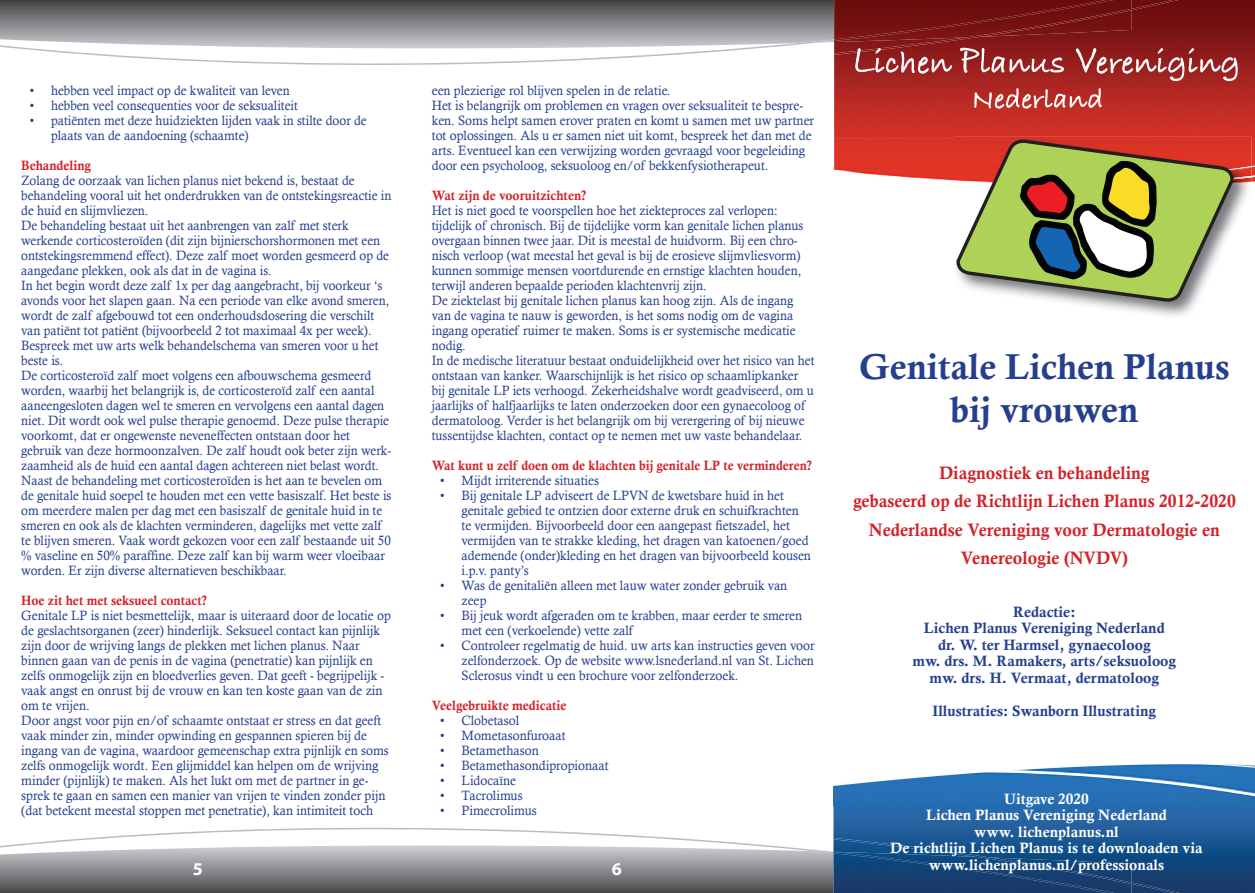
<style>
.page{position:relative;width:1255px;height:893px;background:#fff}
.page>*{position:absolute;margin:0;border:0;box-sizing:border-box;transform-origin:0 0}
.t1{font:36px/43.2px "Calis MT Bol";color:#253f8e;text-align:center}
.t2{font:18px/28.5px "Calis MT Bol";color:#d1232a;text-align:center;scale:.96 1}
.t3{font:700 18px "Myriad Pro";color:#fff}
.t4{font:15px/16.5px "Calis MT Bol";color:#253f8e;text-align:center}
.t5{font:15px/16.5px "Calis MT Bol";color:#fff;text-align:center}
.t6{font:13.5px/15px "Calisto";color:#253f8e;scale:.94 1}
.t7{font:13.5px/15px "Calisto";color:#253f8e;scale:.95 1}
.t8{font:13.5px "Calis MT Bol";color:#d1232a;scale:.95 1}
.t9{font:13.5px "Calis MT Bol";color:#d1232a;scale:.94 1}
</style>
<div class="page">
<svg style="left:0;top:827px;width:833px;height:66px"></svg>
<svg style="left:0;top:0;width:834px;height:65px"></svg>
<svg style="left:833px;top:764px;width:421px;height:129px;background:#2d659d"></svg>
<svg style="left:834px;top:0;width:420px;height:182px;background:#a42621"></svg>
<img style="left:1084px;top:137px;width:167px;height:179px">
<img style="left:1235px;top:166px;width:16px;height:19px">
<svg style="left:954px;top:137px;width:281px;height:167px"></svg>
<svg style="left:855px;top:48px;width:97px;height:26px;background:#ab4e4e"></svg>
<svg style="left:959px;top:48px;width:105px;height:25px"></svg>
<svg style="left:1075px;top:48px;width:162px;height:33px;background:#aa4948"></svg>
<svg style="left:974px;top:88px;width:127px;height:21px"></svg>
<p class="t6" style="left:30px;top:82px;width:278px">• hebben veel impact op de kwaliteit van leven</p>
<p class="t6" style="left:30px;top:97px;width:287px">• hebben veel consequenties voor de seksualiteit</p>
<p class="t6" style="left:51px;top:112px;width:337px;text-indent:-21px">• patiënten met deze huidziekten lijden vaak in stilte door de plaats van de aandoening (schaamte)</p>
<p class="t8" style="left:21px;top:157px;width:75px">Behandeling</p>
<p class="t6" style="left:21px;top:172px;width:395px">Zolang de oorzaak van lichen planus niet bekend is, bestaat de behandeling vooral uit het onderdrukken van de ontstekingsreactie in de huid en slijmvliezen.<br>De behandeling bestaat uit het aanbrengen van zalf met sterk werkende corticosteroïden (dit zijn bijnierschorshormonen met een ontstekingsremmend effect). Deze zalf moet worden gesmeerd op de aangedane plekken, ook als dat in de vagina is.<br>In het begin wordt deze zalf 1x per dag aangebracht, bij voorkeur ‘s avonds voor het slapen gaan. Na een periode van elke avond smeren, wordt de zalf afgebouwd tot een onderhoudsdosering die verschilt van patiënt tot patiënt (bijvoorbeeld 2 tot maximaal 4x per week).<br>Bespreek met uw arts welk behandelschema van smeren voor u het beste is.<br>De corticosteroïd zalf moet volgens een afbouwschema gesmeerd worden, waarbij het belangrijk is, de corticosteroïd zalf een aantal aaneengesloten dagen wel te smeren en vervolgens een aantal dagen niet. Dit wordt ook wel pulse therapie genoemd. Deze pulse therapie voorkomt, dat er ongewenste neveneffecten ontstaan door het gebruik van deze hormoonzalven. De zalf houdt ook beter zijn werk&shy;zaamheid als de huid een aantal dagen achtereen niet belast wordt.<br>Naast de behandeling met corticosteroïden is het aan te bevelen om de genitale huid soepel te houden met een vette basiszalf. Het beste is om meerdere malen per dag met een basiszalf de genitale huid in te smeren en ook als de klachten verminderen, dagelijks met vette zalf te blijven smeren. Vaak wordt gekozen voor een zalf bestaande uit 50 % vaseline en 50% paraffine. Deze zalf kan bij warm weer vloeibaar worden. Er zijn diverse alternatieven beschikbaar.</p>
<p class="t8" style="left:21px;top:592px;width:197px">Hoe zit het met seksueel contact?</p>
<p class="t7" style="left:21px;top:607px;width:390px">Genitale LP is niet besmettelijk, maar is uiteraard door de locatie op de geslachtsorganen (zeer) hinderlijk. Seksueel contact kan pijnlijk zijn door de wrijving langs de plekken met lichen planus. Naar binnen gaan van de penis in de vagina (penetratie) kan pijnlijk en zelfs onmogelijk zijn en bloedverlies geven. Dat geeft - begrijpelijk - vaak angst en onrust bij de vrouw en kan ten koste gaan van de zin om te vrijen.<br>Door angst voor pijn en/of schaamte ontstaat er stress en dat geeft vaak minder zin, minder opwinding en gespannen spieren bij de ingang van de vagina, waardoor gemeenschap extra pijnlijk en soms zelfs onmogelijk wordt. Een glijmiddel kan helpen om de wrijving minder (pijnlijk) te maken. Als het lukt om met de partner in ge&shy;sprek te gaan en samen een manier van vrijen te vinden zonder pijn (dat betekent meestal stoppen met penetratie), kan intimiteit toch</p>
<p class="t7" style="left:432px;top:82px;width:404px">een plezierige rol blijven spelen in de relatie.<br>Het is belangrijk om problemen en vragen over seksualiteit te bespre&shy;ken. Soms helpt samen erover praten en komt u samen met uw partner tot oplossingen. Als u er samen niet uit komt, bespreek het dan met de arts. Eventueel kan een verwijzing worden gevraagd voor begeleiding door een psycholoog, seksuoloog en/of bekkenfysiotherapeut.</p>
<p class="t8" style="left:432px;top:187px;width:164px">Wat zijn de vooruitzichten?</p>
<p class="t6" style="left:432px;top:202px;width:408px">Het is niet goed te voorspellen hoe het ziekteproces zal verlopen: tijdelijk of chronisch. Bij de tijdelijke vorm kan genitale lichen planus overgaan binnen twee jaar. Dit is meestal de huidvorm. Bij een chro&shy;nisch verloop (wat meestal het geval is bij de erosieve slijmvliesvorm) kunnen sommige mensen voortdurende en ernstige klachten houden, terwijl anderen bepaalde perioden klachtenvrij zijn.<br>De ziektelast bij genitale lichen planus kan hoog zijn. Als de ingang van de vagina te nauw is geworden, is het soms nodig om de vagina ingang operatief ruimer te maken. Soms is er systemische medicatie nodig.<br>In de medische literatuur bestaat onduidelijkheid over het risico van het ontstaan van kanker. Waarschijnlijk is het risico op schaamlipkanker bij genitale LP iets verhoogd. Zekerheidshalve wordt geadviseerd, om u jaarlijks of halfjaarlijks te laten onderzoeken door een gynaecoloog of dermatoloog. Verder is het belangrijk om bij verergering of bij nieuwe tussentijdse klachten, contact op te nemen met uw vaste behandelaar.</p>
<p class="t9" style="left:432px;top:457px;width:406px">Wat kunt u zelf doen om de klachten bij genitale LP te verminderen?</p>
<p class="t7" style="left:440px;top:472px;width:168px">• Mijdt irriterende situaties</p>
<p class="t7" style="left:461px;top:487px;width:369px;text-indent:-21px">• Bij genitale LP adviseert de LPVN de kwetsbare huid in het genitale gebied te ontzien door externe druk en schuifkrachten te vermijden. Bijvoorbeeld door een aangepast fietszadel, het vermijden van te strakke kleding, het dragen van katoenen/goed ademende (onder)kleding en het dragen van bijvoorbeeld kousen i.p.v. panty’s</p>
<p class="t7" style="left:461px;top:577px;width:344px;text-indent:-21px">• Was de genitaliën alleen met lauw water zonder gebruik van zeep</p>
<p class="t7" style="left:461px;top:607px;width:360px;text-indent:-21px">• Bij jeuk wordt afgeraden om te krabben, maar eerder te smeren met een (verkoelende) vette zalf</p>
<p class="t7" style="left:461px;top:637px;width:373px;text-align:justify;text-indent:-21px">• Controleer regelmatig de huid. uw arts kan instructies geven voor zelfonderzoek. Op de website www.lsnederland.nl van St. Lichen Sclerosus vindt u een brochure voor zelfonderzoek.</p>
<p class="t8" style="left:432px;top:697px;width:143px">Veelgebruikte medicatie</p>
<p class="t7" style="left:440px;top:712px;width:84px">• Clobetasol</p>
<p class="t7" style="left:440px;top:727px;width:133px">• Mometasonfuroaat</p>
<p class="t7" style="left:440px;top:742px;width:105px">• Betamethason</p>
<p class="t7" style="left:440px;top:757px;width:179px">• Betamethasondipropionaat</p>
<p class="t7" style="left:440px;top:772px;width:81px">• Lidocaïne</p>
<p class="t7" style="left:440px;top:787px;width:88px">• Tacrolimus</p>
<p class="t7" style="left:440px;top:802px;width:103px">• Pimecrolimus</p>
<h2 class="t3" style="left:193px;top:857px;width:11px">5</h2>
<h2 class="t3" style="left:612px;top:857px;width:11px">6</h2>
<h1 class="t1" style="left:859px;top:345px;width:372px">Genitale Lichen Planus bij vrouwen</h1>
<h2 class="t2" style="left:853px;top:458px;width:400px">Diagnostiek en behandeling<br>gebaseerd op de Richtlijn Lichen Planus 2012-2020<br>Nederlandse Vereniging voor Dermatologie en Venereologie (NVDV)</h2>
<p class="t4" style="left:912px;top:603px;width:265px">Redactie:<br>Lichen Planus Vereniging Nederland<br>dr. W. ter Harmsel, gynaecoloog<br>mw. drs. M. Ramakers, arts/seksuoloog mw. drs. H. Vermaat, dermatoloog</p>
<p class="t4" style="left:932px;top:702px;width:225px">Illustraties: Swanborn Illustrating</p>
<p class="t5" style="left:890px;top:790px;width:314px">Uitgave 2020<br>Lichen Planus Vereniging Nederland<br>www. lichenplanus.nl<br>De richtlijn Lichen Planus is te downloaden via www.lichenplanus.nl/professionals</p>
</div>
